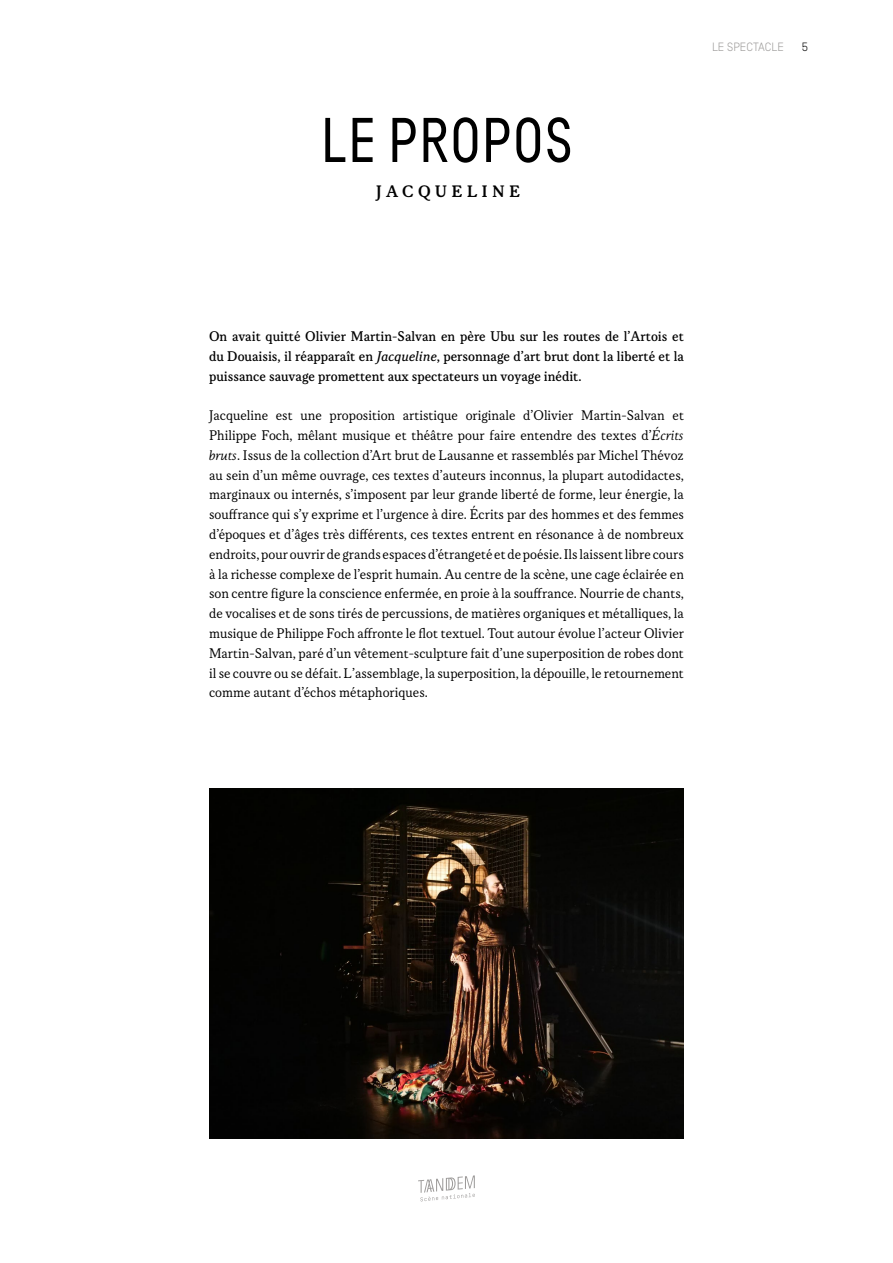
<style>
.page{position:relative;width:893px;height:1263px;background:#fff}
.page>*{position:absolute;margin:0;border:0;box-sizing:border-box;transform-origin:0 0}
.t1{font:condensed 63px "Tandem";letter-spacing:-.06em;color:#000}
.t2{font:17.85px "Korpus C";letter-spacing:.26em;color:#000}
.t3{font:15px/19.8px "Korpus A";color:#000;text-align:justify}
.t4{font:15px/19.8px "Korpus B";color:#000;text-align:justify}
.t5{font:300 12px "Simplon Norm";color:#9d9b9a}
.t6{font:300 12px "Simplon Norm";color:#000}
.s1{font-family:"Korpus B12"}
.s2{font-family:"Korpus A10"}
</style>
<div class="page">
<svg style="left:418px;top:1175px;width:57px;height:27px"></svg>
<img style="left:209px;top:788px;width:475px;height:350px">
<h1 class="t1" style="left:318px;top:107px;width:259px">LE PROPOS</h1>
<p class="t2" style="left:376px;top:181px;width:145px">JACQUELINE</p>
<p class="t5" style="left:712px;top:40px;width:73px">LE SPECTACLE</p>
<p class="t6" style="left:802px;top:40px;width:8px">5</p>
<p class="t4" style="left:209px;top:326px;width:476px">On avait quitté Olivier Martin-Salvan en père Ubu sur les routes de l’Artois et du Douaisis, il réapparaît en <span class="s1">Jacqueline</span>, personnage d’art brut dont la liberté et la puissance sauvage promettent aux spectateurs un voyage inédit.</p>
<p class="t3" style="left:209px;top:405px;width:476px">Jacqueline est une proposition artistique originale d’Olivier Martin-Salvan et Philippe Foch, mêlant musique et théâtre pour faire entendre des textes d’<span class="s2">Écrits bruts</span>. Issus de la collection d’Art brut de Lausanne et rassemblés par Michel Thévoz au sein d’un même ouvrage, ces textes d’auteurs inconnus, la plupart autodidactes, marginaux ou internés, s’imposent par leur grande liberté de forme, leur énergie, la souffrance qui s’y exprime et l’urgence à dire. Écrits par des hommes et des femmes d’époques et d’âges très différents, ces textes entrent en résonance à de nombreux endroits, pour ouvrir de grands espaces d’étrangeté et de poésie. Ils laissent libre cours à la richesse complexe de l’esprit humain. Au centre de la scène, une cage éclairée en son centre figure la conscience enfermée, en proie à la souffrance. Nourrie de chants, de vocalises et de sons tirés de percussions, de matières organiques et métalliques, la musique de Philippe Foch affronte le flot textuel. Tout autour évolue l’acteur Olivier Martin-Salvan, paré d’un vêtement-sculpture fait d’une superposition de robes dont il se couvre ou se défait. L’assemblage, la superposition, la dépouille, le retournement comme autant d’échos métaphoriques.</p>
</div>
